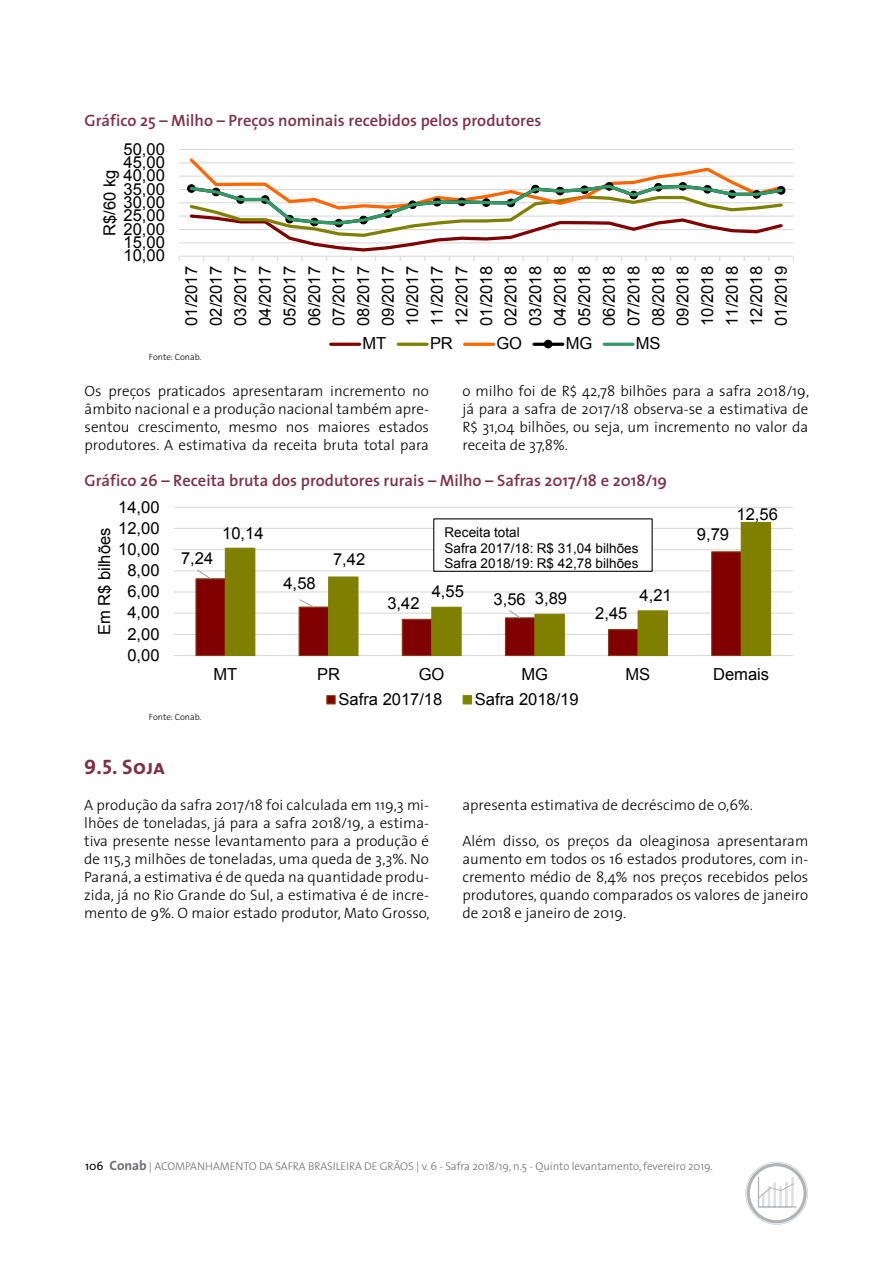
<style>
.page{position:relative;width:893px;height:1263px;background:#fff}
.page>*{position:absolute;margin:0;border:0;box-sizing:border-box;transform-origin:0 0}
.t1{font:21px "The Sans 7 Bold Caps";color:#7d3148}
.t2{font:16.5px/24.6px "Arial";color:#000;text-align:justify}
.t3{font:600 16.5px "The Sans 6";color:#7d3148}
.t4{font:300 15px/18px "The Sans 3";color:#000;text-align:justify}
.t5{font:13.5px/15.6px "Arial";letter-spacing:.005em;color:#000}
.t6{font:300 11.25px "The Sans 3";letter-spacing:-.005em;color:#6d6e71}
.t7{font:300 9px "The Sans 3";color:#000}
.s1{font-family:"The Sans 5";font-weight:400;font-size:12px;color:#000}
.s2{font-family:"The Sans 7 Bold Plain";font-weight:400;font-size:13.5px}
</style>
<div class="page">
<svg style="left:745px;top:1162px;width:63px;height:62px"></svg>
<hr style="left:179px;top:242px;width:614px;height:1px;background:#d9d9d9">
<hr style="left:179px;top:229px;width:614px;height:1px;background:#d9d9d9">
<hr style="left:179px;top:216px;width:614px;height:1px;background:#d9d9d9">
<hr style="left:179px;top:202px;width:614px;height:1px;background:#d9d9d9">
<hr style="left:179px;top:189px;width:614px;height:1px;background:#d9d9d9">
<hr style="left:179px;top:176px;width:614px;height:1px;background:#d9d9d9">
<hr style="left:179px;top:162px;width:614px;height:1px;background:#d9d9d9">
<hr style="left:179px;top:149px;width:614px;height:1px;background:#d9d9d9">
<hr style="left:179px;top:256px;width:614px;height:1px;background:#d9d9d9">
<svg style="left:187px;top:158px;width:598px;height:103px"></svg>
<hr style="left:331px;top:343px;width:29px;height:3px;background:#800000">
<hr style="left:398px;top:343px;width:29px;height:3px;background:#808000">
<hr style="left:465px;top:343px;width:28px;height:3px;background:#f60">
<hr style="left:534px;top:343px;width:29px;height:3px;background:#000">
<div style="left:544px;top:340px;width:8px;height:8px;background:#000;border-radius:50%"></div>
<div style="left:544px;top:340px;width:8px;height:8px;border:1px solid #000;border-radius:50%"></div>
<hr style="left:604px;top:343px;width:29px;height:3px;background:#396">
<hr style="left:174px;top:655px;width:619px;height:1px;background:#d9d9d9">
<hr style="left:174px;top:634px;width:619px;height:1px;background:#d9d9d9">
<hr style="left:174px;top:613px;width:619px;height:1px;background:#d9d9d9">
<hr style="left:174px;top:591px;width:619px;height:1px;background:#d9d9d9">
<hr style="left:174px;top:570px;width:619px;height:1px;background:#d9d9d9">
<hr style="left:174px;top:549px;width:619px;height:1px;background:#d9d9d9">
<hr style="left:174px;top:528px;width:619px;height:1px;background:#d9d9d9">
<hr style="left:174px;top:507px;width:619px;height:1px;background:#d9d9d9">
<svg style="left:195px;top:570px;width:29px;height:87px"></svg>
<svg style="left:224px;top:521px;width:548px;height:136px"></svg>
<svg style="left:196px;top:569px;width:16px;height:11px"></svg>
<svg style="left:298px;top:598px;width:17px;height:10px"></svg>
<svg style="left:508px;top:609px;width:14px;height:10px"></svg>
<div style="left:326px;top:695px;width:10px;height:9px;background:#800000;border:1px solid #843c0c"></div>
<div style="left:463px;top:695px;width:9px;height:9px;background:#808000;border:1px solid #808000"></div>
<div style="left:433px;top:518px;width:220px;height:54px;background:#fff;border:1px solid #000"></div>
<p class="t3" style="left:85px;top:107px;width:458px">Gráfico 25 – Milho – Preços nominais recebidos pelos produtores</p>
<p class="t2" style="left:124px;top:136px;width:43px">50,00</p>
<p class="t2" style="left:124px;top:150px;width:43px">45,00</p>
<p class="t2" style="left:124px;top:163px;width:43px">40,00</p>
<p class="t2" style="left:97px;top:236px;width:68px;rotate:-90deg">R$/60 kg</p>
<p class="t2" style="left:124px;top:176px;width:43px">35,00</p>
<p class="t2" style="left:124px;top:190px;width:43px">30,00</p>
<p class="t2" style="left:124px;top:203px;width:43px">25,00</p>
<p class="t2" style="left:124px;top:217px;width:43px">20,00</p>
<p class="t2" style="left:124px;top:230px;width:43px">15,00</p>
<p class="t2" style="left:124px;top:243px;width:43px">10,00</p>
<p class="t2" style="left:179px;top:326px;width:61px;rotate:-90deg">01/2017<br>02/2017<br>03/2017<br>04/2017<br>05/2017<br>06/2017<br>07/2017<br>08/2017<br>09/2017<br>10/2017<br>11/2017<br>12/2017<br>01/2018<br>02/2018<br>03/2018<br>04/2018<br>05/2018<br>06/2018<br>07/2018<br>08/2018<br>09/2018<br>10/2018<br>11/2018<br>12/2018<br>01/2019</p>
<p class="t2" style="left:363px;top:331px;width:25px">MT</p>
<p class="t2" style="left:430px;top:331px;width:24px">PR</p>
<p class="t2" style="left:496px;top:331px;width:27px">GO</p>
<p class="t2" style="left:566px;top:331px;width:28px">MG</p>
<p class="t2" style="left:636px;top:331px;width:26px">MS</p>
<p class="t4" style="left:85px;top:381px;width:346px">Os preços praticados apresentaram incremento no âmbito nacional e a produção nacional também apre&shy;sentou crescimento, mesmo nos maiores estados produtores. A estimativa da receita bruta total para</p>
<p class="t4" style="left:462px;top:381px;width:348px">o milho foi de R$ 42,78 bilhões para a safra 2018/19, já para a safra de 2017/18 observa-se a estimativa de R$ 31,04 bilhões, ou seja, um incremento no valor da receita de 37,8%.</p>
<p class="t7" style="left:149px;top:350px;width:54px">Fonte: Conab.</p>
<p class="t3" style="left:85px;top:467px;width:584px">Gráfico 26 – Receita bruta dos produtores rurais – Milho – Safras 2017/18 e 2018/19</p>
<p class="t2" style="left:92px;top:635px;width:109px;rotate:-90deg">Em R$ bilhões</p>
<p class="t2" style="left:118px;top:494px;width:43px">14,00</p>
<p class="t2" style="left:118px;top:515px;width:43px">12,00</p>
<p class="t2" style="left:118px;top:537px;width:43px">10,00</p>
<p class="t2" style="left:127px;top:558px;width:34px">8,00</p>
<p class="t2" style="left:127px;top:579px;width:34px">6,00</p>
<p class="t2" style="left:127px;top:600px;width:34px">4,00</p>
<p class="t2" style="left:127px;top:621px;width:34px">2,00</p>
<p class="t2" style="left:127px;top:643px;width:34px">0,00</p>
<p class="t2" style="left:181px;top:546px;width:34px">7,24</p>
<p class="t5" style="left:445px;top:524px;width:195px">Receita total<br>Safra 2017/18: R$ 31,04 bilhões<br>Safra 2018/19: R$ 42,78 bilhões</p>
<p class="t2" style="left:222px;top:521px;width:43px">10,14</p>
<p class="t2" style="left:697px;top:522px;width:34px">9,79</p>
<p class="t2" style="left:333px;top:547px;width:34px">7,42</p>
<p class="t2" style="left:432px;top:579px;width:34px">4,55</p>
<p class="t2" style="left:535px;top:586px;width:34px">3,89</p>
<p class="t2" style="left:639px;top:582px;width:34px">4,21</p>
<p class="t2" style="left:283px;top:571px;width:34px">4,58</p>
<p class="t2" style="left:387px;top:591px;width:34px">3,42</p>
<p class="t2" style="left:493px;top:586px;width:34px">3,56</p>
<p class="t2" style="left:595px;top:601px;width:34px">2,45</p>
<p class="t2" style="left:736px;top:502px;width:43px">12,56</p>
<p class="t2" style="left:213px;top:662px;width:25px">MT</p>
<p class="t2" style="left:317px;top:662px;width:24px">PR</p>
<p class="t2" style="left:419px;top:662px;width:27px">GO</p>
<p class="t2" style="left:522px;top:662px;width:28px">MG</p>
<p class="t2" style="left:626px;top:662px;width:26px">MS</p>
<p class="t2" style="left:713px;top:662px;width:57px">Demais</p>
<p class="t2" style="left:339px;top:687px;width:105px">Safra 2017/18</p>
<p class="t2" style="left:475px;top:687px;width:105px">Safra 2018/19</p>
<p class="t7" style="left:149px;top:710px;width:54px">Fonte: Conab.</p>
<h1 class="t1" style="left:84px;top:749px;width:82px">9.5. Soja</h1>
<p class="t4" style="left:84px;top:795px;width:347px">A produção da safra 2017/18 foi calculada em 119,3 mi&shy;lhões de toneladas, já para a safra 2018/19, a estima&shy;tiva presente nesse levantamento para a produção é de 115,3 milhões de toneladas, uma queda de 3,3%. No Paraná, a estimativa é de queda na quantidade produ&shy;zida, já no Rio Grande do Sul, a estimativa é de incre&shy;mento de 9%. O maior estado produtor, Mato Grosso,</p>
<p class="t4" style="left:462px;top:795px;width:292px">apresenta estimativa de decréscimo de 0,6%.</p>
<p class="t4" style="left:462px;top:831px;width:347px">Além disso, os preços da oleaginosa apresentaram aumento em todos os 16 estados produtores, com in&shy;cremento médio de 8,4% nos preços recebidos pelos produtores, quando comparados os valores de janeiro de 2018 e janeiro de 2019.</p>
<p class="t6" style="left:85px;top:1157px;width:629px"><span class="s1">106</span> <span class="s2">Conab</span> | ACOMPANHAMENTO DA SAFRA BRASILEIRA DE GRÃOS | v. 6 - Safra 2018/19, n.5 - Quinto levantamento, fevereiro 2019.</p>
</div>
